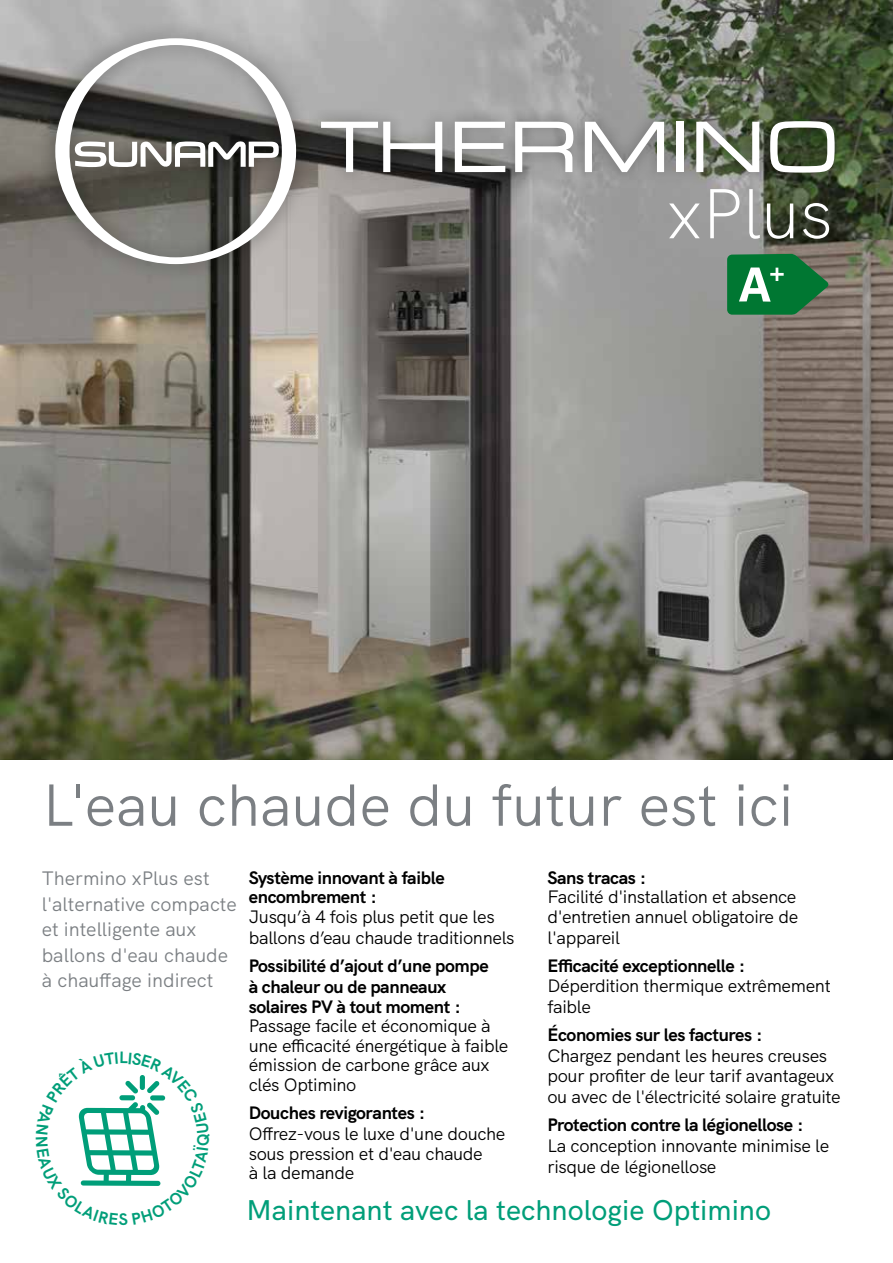
<style>
.page{position:relative;width:893px;height:1263px;background:#fff}
.page>*{position:absolute;margin:0;border:0;box-sizing:border-box;transform-origin:0 0}
.t1{font:300 70.5px "HK Grotesk";color:#fff}
.t2{font:59.25px "HK Grotesk";color:#7b7f83}
.t3{font:500 28.5px "HK Grotesk";color:#009e79}
.t4{font:19.5px/25.5px "HK Grotesk";color:#7b7f83}
.t5{font:18px/19.5px "HK Grotesk";letter-spacing:-.02em;color:#000}
.t6{font:700 18px/20.2px "HK Grotesk";letter-spacing:-.02em;color:#000}
</style>
<div class="page">
<img style="left:0;top:0;width:893px;height:759px">
<div style="left:37px;top:20px;width:278px;height:263px;background:#000;opacity:.37"></div>
<svg style="left:55px;top:38px;width:241px;height:226px;background:#878583"></svg>
<svg style="left:75px;top:141px;width:204px;height:27px"></svg>
<div style="left:307px;top:107px;width:542px;height:80px;background:#000;opacity:.35"></div>
<svg style="left:321px;top:122px;width:121px;height:50px"></svg>
<svg style="left:455px;top:122px;width:50px;height:50px"></svg>
<svg style="left:515px;top:122px;width:58px;height:50px"></svg>
<svg style="left:585px;top:122px;width:79px;height:50px"></svg>
<div style="left:677px;top:122px;width:7px;height:50px;background:#fff"></div>
<svg style="left:696px;top:122px;width:63px;height:50px"></svg>
<svg style="left:770px;top:121px;width:65px;height:52px"></svg>
<svg style="left:727px;top:254px;width:101px;height:61px;background:#2d834e"></svg>
<svg style="left:78px;top:1075px;width:88px;height:111px"></svg>
<h1 class="t1" style="left:667px;top:159px;width:167px">xPlus</h1>
<h2 class="t2" style="left:43px;top:759px;width:752px">L'eau chaude du futur est ici</h2>
<p class="t4" style="left:42px;top:864px;width:196px">Thermino xPlus est l'alternative compacte et intelligente aux ballons d'eau chaude à chauffage indirect</p>
<p class="t6" style="left:547px;top:866px;width:100px">Sans tracas :</p>
<p class="t6" style="left:249px;top:866px;width:197px;line-height:19.5px">Système innovant à faible encombrement :</p>
<p class="t5" style="left:249px;top:904px;width:267px;line-height:21px">Jusqu’à 4 fois plus petit que les ballons d’eau chaude traditionnels</p>
<p class="t6" style="left:249px;top:954px;width:241px">Possibilité d’ajout d’une pompe à chaleur ou de panneaux solaires PV à tout moment :</p>
<p class="t5" style="left:249px;top:1015px;width:261px">Passage facile et économique à une efficacité énergétique à faible émission de carbone grâce aux clés Optimino</p>
<p class="t6" style="left:249px;top:1101px;width:178px">Douches revigorantes :</p>
<p class="t5" style="left:249px;top:1123px;width:258px">Offrez-vous le luxe d'une douche sous pression et d'eau chaude<br>à la demande</p>
<p class="t5" style="left:547px;top:885px;width:252px;line-height:20.2px;text-align:justify">Facilité d'installation et absence d'entretien annuel obligatoire de l'appareil</p>
<p class="t6" style="left:547px;top:954px;width:199px">Efficacité exceptionnelle :</p>
<p class="t5" style="left:547px;top:973px;width:285px;line-height:21px">Déperdition thermique extrêmement faible</p>
<p class="t6" style="left:547px;top:1023px;width:216px">Économies sur les factures :</p>
<p class="t5" style="left:547px;top:1044px;width:295px;line-height:20.2px">Chargez pendant les heures creuses pour profiter de leur tarif avantageux ou avec de l'électricité solaire gratuite</p>
<p class="t6" style="left:547px;top:1113px;width:257px">Protection contre la légionellose :</p>
<p class="t5" style="left:547px;top:1134px;width:283px;line-height:21px">La conception innovante minimise le risque de légionellose</p>
<h3 class="t3" style="left:247px;top:1188px;width:526px">Maintenant avec la technologie Optimino</h3>
</div>
